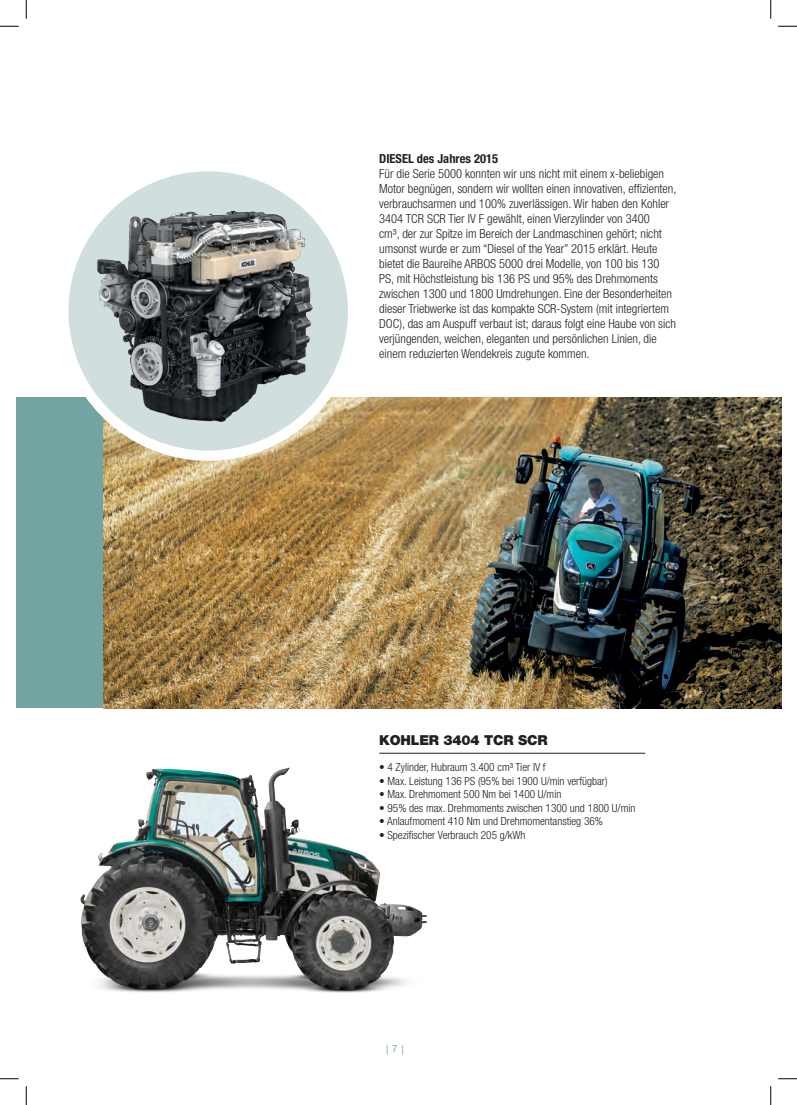
<style>
.page{position:relative;width:797px;height:1105px;background:#fff}
.page>*{position:absolute;margin:0;border:0;box-sizing:border-box;transform-origin:0 0}
.t1{font:900 13.75px "Helvetica Neue LT Std";letter-spacing:-.01em;color:#231f20}
.t2{font:300 condensed 12.5px/15px "Helvetica Neue LT Std";color:#231f20}
.t3{font:700 condensed 12.5px "Helvetica Neue LT Std";color:#231f20}
.t4{font:300 condensed 11.25px "Helvetica Neue LT Std";color:#231f20}
.t5{font:condensed 10px "Helvetica Neue LT Std";color:#73a4a1}
</style>
<div class="page">
<svg style="left:386px;top:1045px;width:2px;height:10px"></svg>
<img style="left:80px;top:752px;width:378px;height:241px">
<div style="left:16px;top:398px;width:87px;height:310px;background:#73a4a1"></div>
<img style="left:103px;top:398px;width:678px;height:310px">
<svg style="left:63px;top:166px;width:290px;height:290px;fill:#d0dedd"></svg>
<div style="left:58px;top:161px;width:300px;height:300px;border:10px solid #fff;border-radius:50%"></div>
<img style="left:73px;top:182px;width:268px;height:264px">
<hr style="left:379px;top:753px;width:266px;height:1px;background:#231f20">
<svg style="left:0;top:25px;width:19px;height:2px"></svg>
<svg style="left:778px;top:25px;width:19px;height:2px"></svg>
<svg style="left:0;top:1078px;width:19px;height:1px"></svg>
<svg style="left:778px;top:1078px;width:19px;height:1px"></svg>
<svg style="left:25px;top:0;width:2px;height:19px"></svg>
<svg style="left:25px;top:1086px;width:2px;height:19px"></svg>
<svg style="left:770px;top:0;width:1px;height:19px"></svg>
<svg style="left:770px;top:1086px;width:1px;height:19px"></svg>
<p class="t3" style="left:379px;top:151px;width:120px">DIESEL des Jahres 2015</p>
<p class="t2" style="left:379px;top:166px;width:299px">Für die Serie 5000 konnten wir uns nicht mit einem x-beliebigen Motor begnügen, sondern wir wollten einen innovativen, effizienten, verbrauchsarmen und 100% zuverlässigen. Wir haben den Kohler 3404 TCR SCR Tier IV F gewählt, einen Vierzylinder von 3400<br>cm³, der zur Spitze im Bereich der Landmaschinen gehört; nicht umsonst wurde er zum “Diesel of the Year” 2015 erklärt. Heute bietet die Baureihe ARBOS 5000 drei Modelle, von 100 bis 130<br>PS, mit Höchstleistung bis 136 PS und 95% des Drehmoments zwischen 1300 und 1800 Umdrehungen. Eine der Besonderheiten dieser Triebwerke ist das kompakte SCR-System (mit integriertem DOC), das am Auspuff verbaut ist; daraus folgt eine Haube von sich verjüngenden, weichen, eleganten und persönlichen Linien, die einem reduzierten Wendekreis zugute kommen.</p>
<p class="t1" style="left:379px;top:732px;width:170px">KOHLER 3404 TCR SCR</p>
<p class="t4" style="left:379px;top:761px;width:168px">• 4 Zylinder, Hubraum 3.400 cm³ Tier IV f</p>
<p class="t4" style="left:379px;top:774px;width:230px">• Max. Leistung 136 PS (95% bei 1900 U/min verfügbar)</p>
<p class="t4" style="left:379px;top:788px;width:184px">• Max. Drehmoment 500 Nm bei 1400 U/min</p>
<p class="t4" style="left:379px;top:801px;width:258px">• 95% des max. Drehmoments zwischen 1300 und 1800 U/min</p>
<p class="t4" style="left:379px;top:815px;width:225px">• Anlaufmoment 410 Nm und Drehmomentanstieg 36%</p>
<p class="t4" style="left:379px;top:828px;width:148px">• Spezifischer Verbrauch 205 g/kWh</p>
<p class="t5" style="left:392px;top:1043px;width:6px">7</p>
</div>
